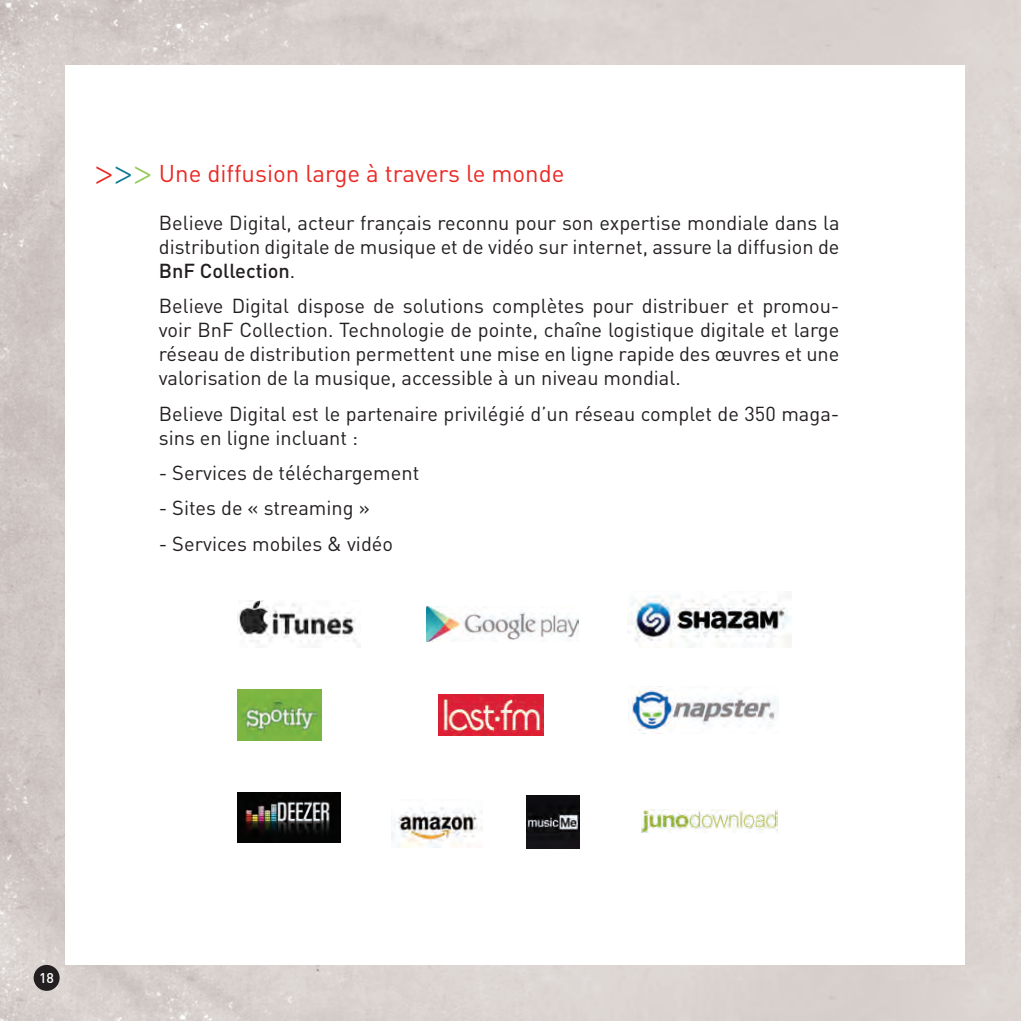
<style>
.page{position:relative;width:1021px;height:1021px;background:#fff}
.page>*{position:absolute;margin:0;border:0;box-sizing:border-box;transform-origin:0 0}
.t1{font:34.8px "Minion Pro";color:#ea2824}
.t2{font:24px "DIN";color:#ea2824}
.t3{font:20px/24px "DIN";color:#231f20;text-align:justify}
.t4{font:500 14px "DIN";color:#fff}
.s1{color:#0a7793}
.s2{color:#91c953}
.s3{font-weight:500}
</style>
<div class="page">
<img style="left:0;top:0;width:1020px;height:1020px">
<div style="left:65px;top:65px;width:899px;height:899px;background:#fff"></div>
<div style="left:34px;top:964px;width:26px;height:26px;background:#231f20;border-radius:50%"></div>
<img style="left:237px;top:600px;width:123px;height:47px">
<img style="left:627px;top:596px;width:164px;height:51px">
<img style="left:391px;top:807px;width:91px;height:40px">
<img style="left:628px;top:686px;width:150px;height:47px">
<img style="left:641px;top:810px;width:136px;height:22px">
<img style="left:526px;top:795px;width:53px;height:53px">
<img style="left:237px;top:792px;width:103px;height:50px">
<img style="left:237px;top:689px;width:84px;height:51px">
<img style="left:426px;top:606px;width:153px;height:35px">
<img style="left:438px;top:695px;width:105px;height:40px">
<p class="t1" style="left:95px;top:150px;width:59px">&gt;<span class="s1">&gt;</span><span class="s2">&gt;</span></p>
<p class="t2" style="left:159px;top:158px;width:407px">Une diffusion large à travers le monde</p>
<p class="t3" style="left:159px;top:210px;width:682px">Believe Digital, acteur français reconnu pour son expertise mondiale dans la distribution digitale de musique et de vidéo sur internet, assure la diffusion de <span class="s3">BnF Collection</span>.</p>
<p class="t3" style="left:159px;top:294px;width:682px">Believe Digital dispose de solutions complètes pour distribuer et promou&shy;voir BnF Collection. Technologie de pointe, chaîne logistique digitale et large réseau de distribution permettent une mise en ligne rapide des œuvres et une valorisation de la musique, accessible à un niveau mondial.</p>
<p class="t3" style="left:159px;top:401px;width:682px">Believe Digital est le partenaire privilégié d’un réseau complet de 350 maga&shy;sins en ligne incluant :</p>
<p class="t3" style="left:159px;top:460px;width:262px">- Services de téléchargement</p>
<p class="t3" style="left:159px;top:496px;width:212px">- Sites de « streaming »</p>
<p class="t3" style="left:159px;top:531px;width:236px">- Services mobiles &amp; vidéo</p>
<p class="t4" style="left:39px;top:968px;width:16px">18</p>
</div>
